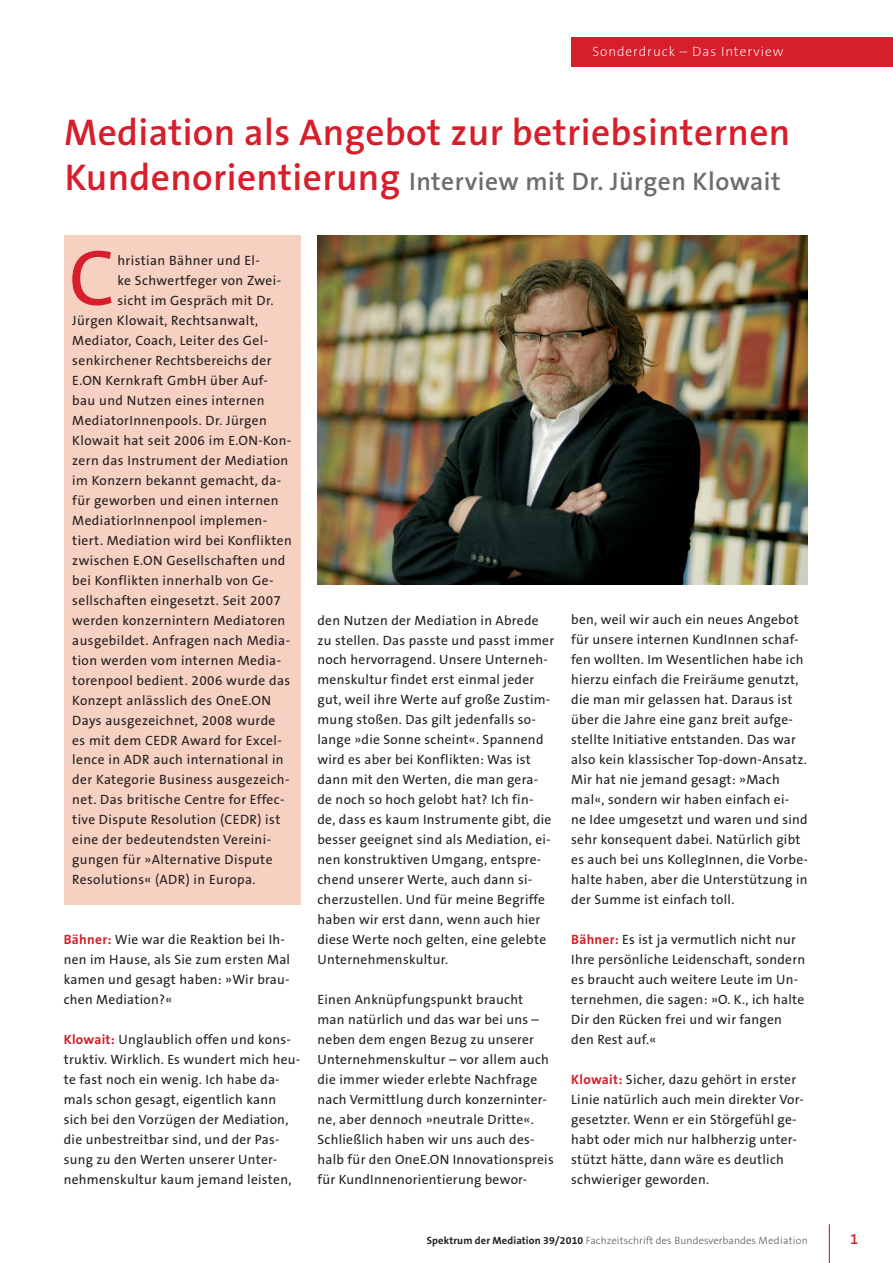
<style>
.page{position:relative;width:893px;height:1263px;background:#fff}
.page>*{position:absolute;margin:0;border:0;box-sizing:border-box;transform-origin:0 0}
.t1{font:79.65px "The Sans B5 Plain";color:#d61f2b}
.t2{font:600 37.5px "The Sans B6";letter-spacing:.01em;color:#d61f2b}
.t3{font:600 25.5px "The Sans B6";letter-spacing:.02em;color:#6c6d70}
.t4{font:600 15px "The Sans B6";color:#d61f2b}
.t5{font:13.5px/20px "The Sans B5 Plain";letter-spacing:.02em;color:#231f20}
.t6{font:200 13.5px "The Sans B2";letter-spacing:.07em;color:#fff}
.t7{font:300 10.5px "The Sans B3";letter-spacing:.01em;color:#57585a}
.s1{font-size:37.5px;color:#d61f2b}
.s2{font-family:"The Sans B7";font-weight:700;color:#d61f2b}
.s3{font-family:"The Sans B7";font-weight:700;color:#231f20}
</style>
<div class="page">
<div style="left:571px;top:37px;width:322px;height:30px;background:#d61f2b"></div>
<hr style="left:829px;top:1224px;width:1px;height:39px;background:#d61f2b">
<div style="left:64px;top:235px;width:236px;height:669px;background:#f6d0c1"></div>
<img style="left:318px;top:235px;width:490px;height:350px">
<p class="t6" style="left:592px;top:44px;width:192px">Sonderdruck – Das Interview</p>
<h2 class="t2" style="left:64px;top:113px;width:728px">Mediation als Angebot zur betriebsinternen</h2>
<h3 class="t3" style="left:65px;top:168px;width:717px"><span class="s1">Kundenorientierung</span> Interview mit Dr. Jürgen Klowait</h3>
<h1 class="t1" style="left:69px;top:237px;width:48px">C</h1>
<p class="t5" style="left:117px;top:251px;width:144px">hristian Bähner und El-</p>
<p class="t5" style="left:117px;top:271px;width:165px">ke Schwertfeger von Zwei-</p>
<p class="t5" style="left:117px;top:291px;width:158px">sicht im Gespräch mit Dr.</p>
<p class="t5" style="left:72px;top:311px;width:187px">Jürgen Klowait, Rechtsanwalt,</p>
<p class="t5" style="left:72px;top:331px;width:197px">Mediator, Coach, Leiter des Gel-</p>
<p class="t5" style="left:72px;top:351px;width:201px">senkirchener Rechtsbereichs der</p>
<p class="t5" style="left:72px;top:371px;width:197px">E.ON Kernkraft GmbH über Auf-</p>
<p class="t5" style="left:72px;top:391px;width:194px">bau und Nutzen eines internen</p>
<p class="t5" style="left:72px;top:411px;width:196px">MediatorInnenpools. Dr. Jürgen</p>
<p class="t5" style="left:72px;top:431px;width:221px">Klowait hat seit 2006 im E.ON-Kon-</p>
<p class="t5" style="left:72px;top:451px;width:218px">zern das Instrument der Mediation</p>
<p class="t5" style="left:72px;top:471px;width:211px">im Konzern bekannt gemacht, da-</p>
<p class="t5" style="left:72px;top:491px;width:208px">für geworben und einen internen</p>
<p class="t5" style="left:72px;top:511px;width:196px">MediatiorInnenpool implemen-</p>
<p class="t5" style="left:72px;top:531px;width:221px">tiert. Mediation wird bei Konflikten</p>
<p class="t5" style="left:72px;top:551px;width:215px">zwischen E.ON Gesellschaften und</p>
<p class="t5" style="left:72px;top:571px;width:203px">bei Konflikten innerhalb von Ge-</p>
<p class="t5" style="left:72px;top:591px;width:210px">sellschaften eingesetzt. Seit 2007</p>
<p class="t5" style="left:72px;top:611px;width:215px">werden konzernintern Mediatoren</p>
<p class="t5" style="left:72px;top:630px;width:218px">ausgebildet. Anfragen nach Media-</p>
<p class="t5" style="left:72px;top:650px;width:209px">tion werden vom internen Media-</p>
<p class="t5" style="left:72px;top:670px;width:219px">torenpool bedient. 2006 wurde das</p>
<p class="t5" style="left:72px;top:690px;width:200px">Konzept anlässlich des OneE.ON</p>
<p class="t5" style="left:72px;top:710px;width:205px">Days ausgezeichnet, 2008 wurde</p>
<p class="t5" style="left:72px;top:730px;width:211px">es mit dem CEDR Award for Excel-</p>
<p class="t5" style="left:72px;top:750px;width:213px">lence in ADR auch international in</p>
<p class="t5" style="left:72px;top:770px;width:219px">der Kategorie Business ausgezeich-</p>
<p class="t5" style="left:72px;top:790px;width:214px">net. Das britische Centre for Effec-</p>
<p class="t5" style="left:72px;top:810px;width:210px">tive Dispute Resolution (CEDR) ist</p>
<p class="t5" style="left:72px;top:830px;width:200px">eine der bedeutendsten Vereini-</p>
<p class="t5" style="left:72px;top:850px;width:202px">gungen für »Alternative Dispute</p>
<p class="t5" style="left:72px;top:870px;width:185px">Resolutions« (ADR) in Europa.</p>
<p class="t5" style="left:64px;top:930px;width:228px"><span class="s2">Bähner:</span> Wie war die Reaktion bei Ih&shy;nen im Hause, als Sie zum ersten Mal kamen und gesagt haben: »Wir brau&shy;chen Mediation?«</p>
<p class="t5" style="left:64px;top:1030px;width:238px"><span class="s2">Klowait:</span> Unglaublich offen und kons&shy;truktiv. Wirklich. Es wundert mich heu&shy;te fast noch ein wenig. Ich habe da&shy;mals schon gesagt, eigentlich kann sich bei den Vorzügen der Mediation, die unbestreitbar sind, und der Pas&shy;sung zu den Werten unserer Unter&shy;nehmenskultur kaum jemand leisten,</p>
<p class="t5" style="left:317px;top:610px;width:238px">den Nutzen der Mediation in Abrede zu stellen. Das passte und passt immer noch hervorragend. Unsere Unterneh&shy;menskultur findet erst einmal jeder gut, weil ihre Werte auf große Zustim&shy;mung stoßen. Das gilt jedenfalls so&shy;lange »die Sonne scheint«. Spannend wird es aber bei Konflikten: Was ist dann mit den Werten, die man gera&shy;de noch so hoch gelobt hat? Ich fin&shy;de, dass es kaum Instrumente gibt, die besser geeignet sind als Mediation, ei&shy;nen konstruktiven Umgang, entspre&shy;chend unserer Werte, auch dann si&shy;cherzustellen. Und für meine Begriffe haben wir erst dann, wenn auch hier diese Werte noch gelten, eine gelebte Unternehmenskultur.</p>
<p class="t5" style="left:317px;top:990px;width:238px">Einen Anknüpfungspunkt braucht man natürlich und das war bei uns – neben dem engen Bezug zu unserer Unternehmenskultur – vor allem auch die immer wieder erlebte Nachfrage nach Vermittlung durch konzerninter&shy;ne, aber dennoch »neutrale Dritte«.<br>Schließlich haben wir uns auch des&shy;halb für den OneE.ON Innovationspreis für KundInnenorientierung bewor-</p>
<p class="t5" style="left:571px;top:610px;width:238px">ben, weil wir auch ein neues Angebot für unsere internen KundInnen schaf&shy;fen wollten. Im Wesentlichen habe ich hierzu einfach die Freiräume genutzt, die man mir gelassen hat. Daraus ist über die Jahre eine ganz breit aufge&shy;stellte Initiative entstanden. Das war also kein klassischer Top-down-Ansatz.<br>Mir hat nie jemand gesagt: »Mach mal«, sondern wir haben einfach ei-<br>ne Idee umgesetzt und waren und sind sehr konsequent dabei. Natürlich gibt es auch bei uns KollegInnen, die Vorbe&shy;halte haben, aber die Unterstützung in der Summe ist einfach toll.</p>
<p class="t5" style="left:571px;top:930px;width:235px"><span class="s2">Bähner:</span> Es ist ja vermutlich nicht nur Ihre persönliche Leidenschaft, sondern es braucht auch weitere Leute im Un&shy;ternehmen, die sagen: »O. K., ich halte Dir den Rücken frei und wir fangen den Rest auf.«</p>
<p class="t5" style="left:571px;top:1070px;width:234px"><span class="s2">Klowait:</span> Sicher, dazu gehört in erster Linie natürlich auch mein direkter Vor&shy;gesetzter. Wenn er ein Störgefühl ge&shy;habt oder mich nur halbherzig unter&shy;stützt hätte, dann wäre es deutlich schwieriger geworden.</p>
<p class="t7" style="left:427px;top:1235px;width:382px"><span class="s3">Spektrum der Mediation 39/2010</span> Fachzeitschrift des Bundesverbandes Mediation</p>
<p class="t4" style="left:850px;top:1231px;width:10px">1</p>
</div>
